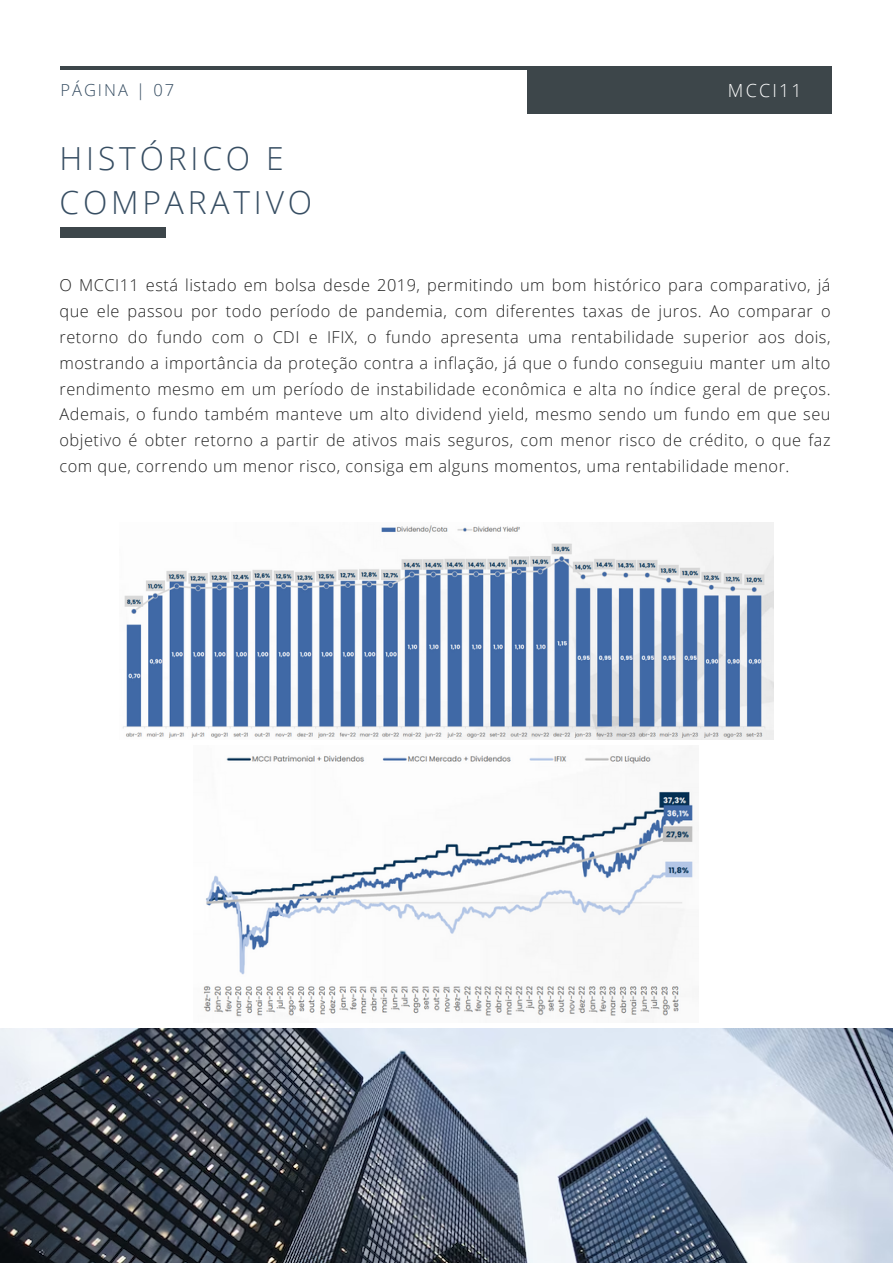
<style>
.page{position:relative;width:893px;height:1264px;background:#fff}
.page>*{position:absolute;margin:0;border:0;box-sizing:border-box;transform-origin:0 0}
.t1{font:300 31.8px/43.8px "Open Sans";letter-spacing:.12em;color:#364d62}
.t2{font:300 18px "Open Sans";letter-spacing:.12em;color:#fff}
.t3{font:300 16.5px "Open Sans";letter-spacing:.12em;color:#364d62}
.t4{font:300 16.35px/25.8px "Open Sans";letter-spacing:.03em;color:#222;text-align:justify}
</style>
<div class="page">
<hr style="left:60px;top:66px;width:770px;height:4px;background:#3d464a">
<div style="left:527px;top:66px;width:305px;height:47px;background:#3d464a"></div>
<img style="left:0;top:1028px;width:892px;height:234px">
<div style="left:60px;top:228px;width:106px;height:10px;background:#3d464a"></div>
<img style="left:203px;top:755px;width:490px;height:262px">
<img style="left:123px;top:522px;width:650px;height:217px">
<p class="t3" style="left:60px;top:79px;width:115px">PÁGINA | 07</p>
<p class="t2" style="left:727px;top:78px;width:75px">MCCI11</p>
<p class="t1" style="left:60px;top:136px;width:254px">HISTÓRICO E<br>COMPARATIVO</p>
<p class="t4" style="left:60px;top:272px;width:772px">O MCCI11 está listado em bolsa desde 2019, permitindo um bom histórico para comparativo, já que ele passou por todo período de pandemia, com diferentes taxas de juros. Ao comparar o retorno do fundo com o CDI e IFIX, o fundo apresenta uma rentabilidade superior aos dois, mostrando a importância da proteção contra a inflação, já que o fundo conseguiu manter um alto rendimento mesmo em um período de instabilidade econômica e alta no índice geral de preços.<br>Ademais, o fundo também manteve um alto dividend yield, mesmo sendo um fundo em que seu objetivo é obter retorno a partir de ativos mais seguros, com menor risco de crédito, o que faz com que, correndo um menor risco, consiga em alguns momentos, uma rentabilidade menor.</p>
</div>
